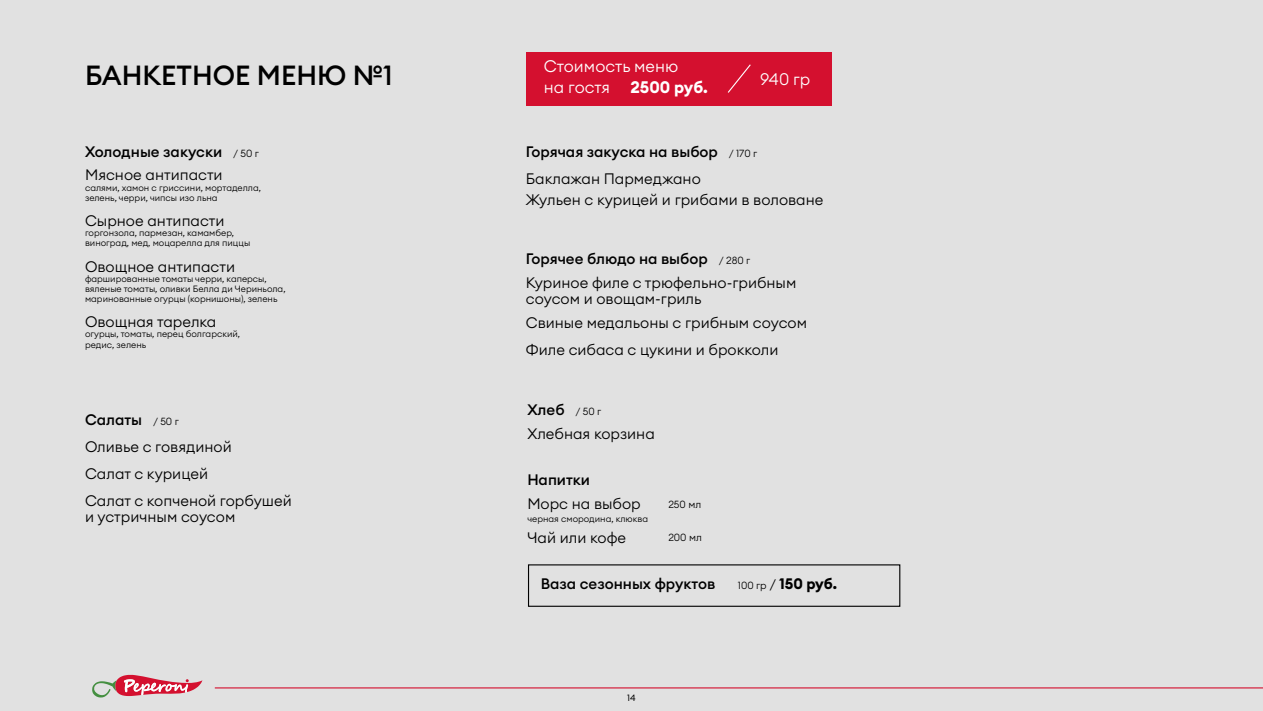
<style>
.page{position:relative;width:1263px;height:711px;background:#fff}
.page>*{position:absolute;margin:0;border:0;box-sizing:border-box;transform-origin:0 0}
.t1{font:500 27.3px "Euclid Circular A";color:#000}
.t2{font:300 16.5px/21px "Euclid Circular A";color:#fff}
.t3{font:300 15px/27px "Euclid Circular A";color:#000}
.t4{font:500 15px/23.2px "Euclid Circular A";color:#000}
.t5{font:700 15px "Euclid Circular A";color:#000}
.t6{font:300 10.2px "Euclid Circular A";color:#000}
.t7{font:300 9px/10.2px "Euclid Circular A";color:#000}
.t8{font:9px "Euclid Circular A";color:#000}
.s1{font-weight:300;font-size:10.2px}
.s2{font-weight:300}
.s3{font-weight:500}
.s4{font-size:10.2px}
.s5{font-weight:700}
.s6{font-weight:300;font-size:13.65px}
</style>
<div class="page">
<div style="left:0;top:0;width:1263px;height:710px;background:#e1e1e1"></div>
<hr style="left:215px;top:686px;width:1048px;height:2px;background:#d4102f">
<svg style="left:92px;top:674px;width:110px;height:23px"></svg>
<div style="left:526px;top:52px;width:305px;height:53px;background:#d4102f"></div>
<svg style="left:727px;top:64px;width:24px;height:29px"></svg>
<h1 class="t1" style="left:85px;top:58px;width:309px">БАНКЕТНОЕ МЕНЮ №1</h1>
<p class="t4" style="left:85px;top:140px;width:175px">Холодные закуски <span class="s1">/ 50 г<br></span><span class="s2">Мясное антипасти</span></p>
<p class="t7" style="left:85px;top:182px;width:177px">салями, хамон с гриссини, мортаделла, зелень, черри, чипсы изо льна</p>
<p class="t3" style="left:85px;top:207px;width:141px">Сырное антипасти</p>
<p class="t7" style="left:85px;top:227px;width:167px">горгонзола, пармезан, камамбер, виноград, мед, моцарелла для пиццы</p>
<p class="t3" style="left:85px;top:252px;width:152px">Овощное антипасти</p>
<p class="t7" style="left:85px;top:273px;width:202px">фаршированные томаты черри, каперсы, вяленые томаты, оливки Белла ди Чериньола, маринованные огурцы (корнишоны), зелень</p>
<p class="t3" style="left:85px;top:308px;width:133px">Овощная тарелка</p>
<p class="t7" style="left:85px;top:329px;width:157px">огурцы, томаты, перец болгарский, редис, зелень</p>
<p class="t3" style="left:85px;top:405px;width:208px"><span class="s3">Салаты</span> <span class="s4">/ 50 г<br></span>Оливье с говядиной<br>Салат с курицей<br>Салат с копченой горбушей</p>
<p class="t3" style="left:85px;top:503px;width:152px">и устричным соусом</p>
<p class="t2" style="left:544px;top:55px;width:166px">Стоимость меню<br>на гостя <span class="s5">2500 руб.</span></p>
<p class="t2" style="left:760px;top:69px;width:52px">940 гр</p>
<p class="t4" style="left:526px;top:138px;width:233px;line-height:27px">Горячая закуска на выбор <span class="s1">/ 170 г<br></span><span class="s2">Баклажан Пармеджано</span></p>
<p class="t3" style="left:526px;top:185px;width:299px">Жульен с курицей и грибами в воловане</p>
<p class="t3" style="left:526px;top:246px;width:272px;line-height:23.9px"><span class="s3">Горячее блюдо на выбор</span> <span class="s4">/ 280 г<br></span>Куриное филе с трюфельно-грибным</p>
<p class="t3" style="left:526px;top:286px;width:283px;line-height:23.9px">соусом и овощам-гриль<br>Свиные медальоны с грибным соусом</p>
<p class="t3" style="left:526px;top:335px;width:254px">Филе сибаса с цукини и брокколи</p>
<p class="t3" style="left:527px;top:397px;width:129px;line-height:23.9px"><span class="s3">Хлеб</span> <span class="s4">/ 50 г<br></span>Хлебная корзина</p>
<p class="t4" style="left:527px;top:467px;width:64px">Напитки</p>
<p class="t3" style="left:527px;top:489px;width:115px">Морс на выбор</p>
<p class="t7" style="left:527px;top:513px;width:122px">черная смородина, клюква</p>
<p class="t3" style="left:527px;top:523px;width:100px">Чай или кофе</p>
<p class="t6" style="left:668px;top:497px;width:34px">250 мл</p>
<p class="t6" style="left:668px;top:530px;width:35px">200 мл</p>
<p class="t4" style="left:541px;top:571px;width:176px">Ваза сезонных фруктов</p>
<p class="t5" style="left:738px;top:573px;width:101px"><span class="s1">100 гр</span> <span class="s6">/</span> 150 руб.</p>
<p class="t8" style="left:627px;top:691px;width:10px">14</p>
</div>
